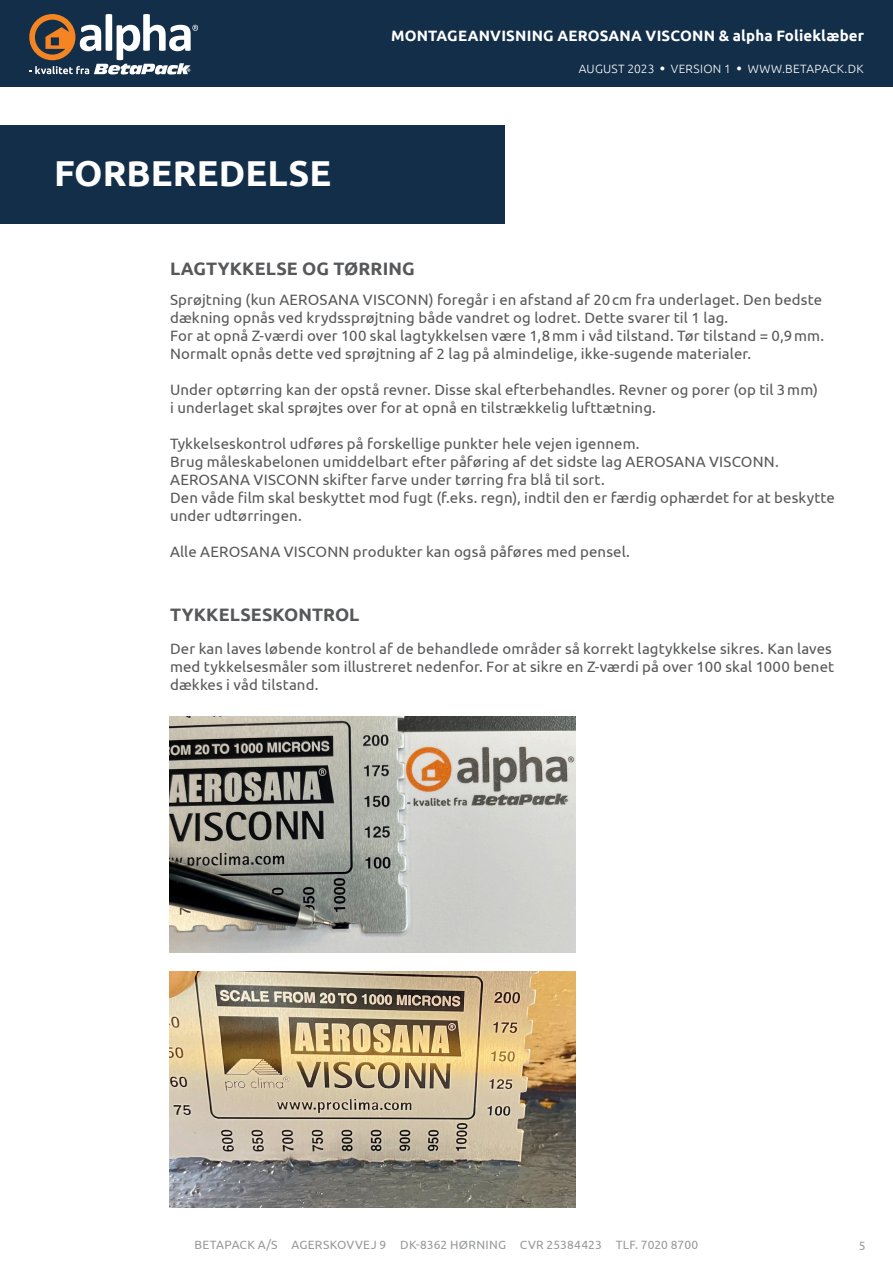
<style>
.page{position:relative;width:893px;height:1263px;background:#fff}
.page>*{position:absolute;margin:0;border:0;box-sizing:border-box;transform-origin:0 0}
.t1{font:700 36px "Ubuntu";color:#fff}
.t2{font:700 18px "Ubuntu";letter-spacing:.005em;color:#57585a}
.t3{font:15px/18px "Ubuntu";letter-spacing:.01em;color:#57585a}
.t4{font:700 15px "Ubuntu";letter-spacing:.01em;color:#fff}
.t5{font:12px "Ubuntu";letter-spacing:.02em;color:#97999c}
.t6{font:300 12px "Ubuntu";letter-spacing:.02em;color:#fff}
.s1{font-family:"Calibri";font-weight:400;font-size:9px}
</style>
<div class="page">
<div style="left:0;top:0;width:893px;height:86px;background:#132e49"></div>
<svg style="left:29px;top:14px;width:169px;height:60px"></svg>
<img style="left:170px;top:716px;width:406px;height:236px">
<img style="left:170px;top:972px;width:406px;height:236px">
<div style="left:0;top:125px;width:504px;height:99px;background:#132e49"></div>
<p class="t4" style="left:391px;top:27px;width:474px">MONTAGEANVISNING AEROSANA VISCONN &amp; alpha Folieklæber</p>
<p class="t1" style="left:54px;top:151px;width:279px">FORBEREDELSE</p>
<p class="t6" style="left:579px;top:61px;width:286px">AUGUST 2023 <span class="s1">●</span> VERSION 1 <span class="s1">●</span> WWW.BETAPACK.DK</p>
<p class="t2" style="left:170px;top:258px;width:246px">LAGTYKKELSE OG TØRRING</p>
<p class="t3" style="left:170px;top:290px;width:655px">Sprøjtning (kun AEROSANA VISCONN) foregår i en afstand af 20cm fra underlaget. Den bedste dækning opnås ved krydssprøjtning både vandret og lodret. Dette svarer til 1 lag.<br>For at opnå Z-værdi over 100 skal lagtykkelsen være 1,8mm i våd tilstand. Tør tilstand = 0,9mm.<br>Normalt opnås dette ved sprøjtning af 2 lag på almindelige, ikke-sugende materialer.</p>
<p class="t3" style="left:170px;top:380px;width:649px">Under optørring kan der opstå revner. Disse skal efterbehandles. Revner og porer (op til 3mm) i underlaget skal sprøjtes over for at opnå en tilstrækkelig lufttætning.</p>
<p class="t3" style="left:170px;top:434px;width:610px">Tykkelseskontrol udføres på forskellige punkter hele vejen igennem.<br>Brug måleskabelonen umiddelbart efter påføring af det sidste lag AEROSANA VISCONN.</p>
<p class="t3" style="left:170px;top:470px;width:666px">AEROSANA VISCONN skifter farve under tørring fra blå til sort.<br>Den våde film skal beskyttet mod fugt (f.eks. regn), indtil den er færdig ophærdet for at beskytte under udtørringen.</p>
<p class="t3" style="left:170px;top:542px;width:461px">Alle AEROSANA VISCONN produkter kan også påføres med pensel.</p>
<p class="t2" style="left:170px;top:603px;width:191px">TYKKELSESKONTROL</p>
<p class="t3" style="left:170px;top:639px;width:666px">Der kan laves løbende kontrol af de behandlede områder så korrekt lagtykkelse sikres. Kan laves med tykkelsesmåler som illustreret nedenfor. For at sikre en Z-værdi på over 100 skal 1000 benet dækkes i våd tilstand.</p>
<p class="t5" style="left:195px;top:1238px;width:505px">BETAPACK A/S AGERSKOVVEJ 9 DK-8362 HØRNING CVR 25384423 TLF. 7020 8700</p>
<p class="t5" style="left:859px;top:1238px;width:8px">5</p>
</div>
